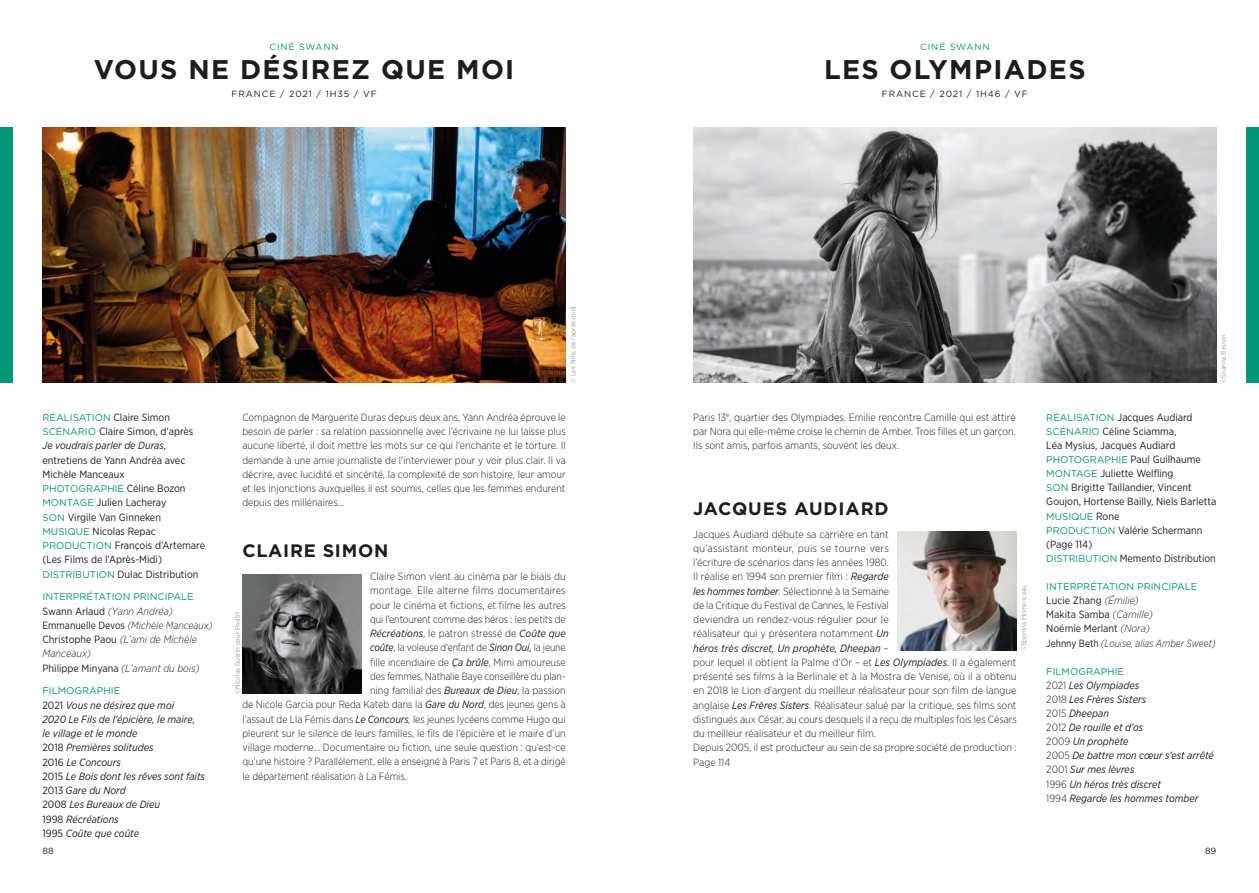
<style>
.page{position:relative;width:1259px;height:893px;background:#fff}
.page>*{position:absolute;margin:0;border:0;box-sizing:border-box;transform-origin:0 0}
.t1{font:700 27px "Gotham";letter-spacing:.05em;color:#1d1d1b}
.t2{font:700 18px "Gotham";letter-spacing:.04em;color:#1d1d1b}
.t3{font:300 10.5px/14.2px "Gotham Narrow";color:#1d1d1b;text-align:justify}
.t4{font:10.5px/14.2px "Gotham Narrow";color:#1d1d1b}
.t5{font:italic 10.5px/14.2px "Gotham Narrow";color:#1d1d1b}
.t6{font:italic 300 10.5px/14.2px "Gotham Narrow";color:#1d1d1b}
.t7{font:300 10.5px "Gotham Narrow";color:#1d1d1b;scale:.96 1}
.t8{font:9.75px "Gotham";color:#009776}
.t9{font:9px "Gotham";letter-spacing:.1em;color:#1d1d1b}
.t10{font:9px "Gotham";letter-spacing:.1em;color:#009776}
.t11{font:6.75px "Gotham Narrow";color:#9d9d9d}
.s1{font-family:"Gotham Narrow";font-size:10.5px;color:#1d1d1b}
.s2{font-family:"Gotham";font-size:9.75px;color:#009776}
.s3{font-style:italic}
.s4{font-weight:400;font-style:normal}
.s5{font-style:normal}
.s6{font-weight:300;font-style:normal}
.s7{font-weight:400;font-style:italic}
</style>
<div class="page">
<div style="left:0;top:128px;width:13px;height:255px;background:#009776"></div>
<div style="left:1246px;top:128px;width:13px;height:255px;background:#009776"></div>
<img style="left:43px;top:128px;width:523px;height:255px">
<img style="left:242px;top:575px;width:119px;height:119px">
<img style="left:897px;top:531px;width:119px;height:119px">
<img style="left:693px;top:128px;width:523px;height:255px">
<p class="t10" style="left:269px;top:41px;width:71px">CINÉ SWANN</p>
<p class="t10" style="left:920px;top:41px;width:71px">CINÉ SWANN</p>
<h1 class="t1" style="left:94px;top:53px;width:422px">VOUS NE DÉSIREZ QUE MOI</h1>
<p class="t9" style="left:232px;top:88px;width:146px">FRANCE / 2021 / 1H35 / VF</p>
<p class="t8" style="left:43px;top:411px;width:129px">RÉALISATION <span class="s1">Claire Simon</span></p>
<p class="t4" style="left:43px;top:424px;width:152px"><span class="s2">SCÉNARIO</span> Claire Simon, d’après<br><span class="s3">Je voudrais parler de Duras</span>, entretiens de Yann Andréa avec<br>Michèle Manceaux</p>
<p class="t8" style="left:43px;top:482px;width:145px">PHOTOGRAPHIE <span class="s1">Céline Bozon</span></p>
<p class="t4" style="left:43px;top:495px;width:164px"><span class="s2">MON TAGE</span> Julien Lacheray<br><span class="s2">SON</span> Virgile Van Ginneken<br><span class="s2">MUSIQUE</span> Nicolas Repac<br><span class="s2">PRODUCTION</span> François d’Artemare (Les Films de l’Après-Midi)<br><span class="s2">DISTRIBUTION</span> Dulac Distribution</p>
<p class="t8" style="left:43px;top:591px;width:153px">INTERPRÉTATION PRINCIPALE</p>
<p class="t6" style="left:43px;top:604px;width:172px"><span class="s4">Swann Arlaud</span> (Yann Andréa)<br><span class="s4">Emmanuelle Devos</span> (Michèle Manceaux)<br><span class="s4">Christophe Paou</span> (L’ami de Michèle<br>Manceaux)<br><span class="s4">Philippe Minyana</span> (L’amant du bois)</p>
<p class="t8" style="left:43px;top:685px;width:79px">FILMOGRAPHIE</p>
<p class="t5" style="left:43px;top:698px;width:164px"><span class="s5">2021</span> Vous ne désirez que moi<br>2020 Le Fils de l’épicière, le maire, le village et le monde<br><span class="s5">2018</span> Premières solitudes<br><span class="s5">2016</span> Le Concours<br><span class="s5">2015</span> Le Bois dont les rêves sont faits<br><span class="s5">2013</span> Gare du Nord<br><span class="s5">2008</span> Les Bureaux de Dieu<br><span class="s5">1998</span> Récréations<br><span class="s5">1995</span> Coûte que coûte</p>
<p class="t11" style="left:569px;top:383px;width:78px;rotate:-90deg">© Les films de l’après-midi</p>
<p class="t3" style="left:242px;top:410px;width:325px">Compagnon de Marguerite Duras depuis deux ans, Yann Andréa éprouve le besoin de parler : sa relation passionnelle avec l’écrivaine ne lui laisse plus aucune liberté, il doit mettre les mots sur ce qui l’enchante et le torture. Il demande à une amie journaliste de l’interviewer pour y voir plus clair. Il va décrire, avec lucidité et sincérité, la complexité de son histoire, leur amour et les injonctions auxquelles il est soumis, celles que les femmes endurent depuis des millénaires…</p>
<h2 class="t2" style="left:242px;top:540px;width:147px">CLAIRE SIMON</h2>
<p class="t3" style="left:370px;top:569px;width:197px">Claire Simon vient au cinéma par le biais du</p>
<p class="t3" style="left:370px;top:583px;width:197px">montage. Elle alterne films documentaires</p>
<p class="t3" style="left:370px;top:598px;width:197px">pour le cinéma et fictions, et filme les autres</p>
<p class="t3" style="left:370px;top:612px;width:197px">qui l’entourent comme des héros : les petits de</p>
<p class="t5" style="left:370px;top:626px;width:197px">Récréations<span class="s6">, le patron stressé de</span> Coûte que</p>
<p class="t7" style="left:370px;top:641px;width:205px"><span class="s7">coûte</span>, la voleuse d’enfant de <span class="s7">Sinon Oui,</span> la jeune</p>
<p class="t3" style="left:370px;top:655px;width:197px">fille incendiaire de <span class="s7">Ça brûle</span>, Mimi amoureuse</p>
<p class="t3" style="left:370px;top:669px;width:197px">des femmes, Nathalie Baye conseillère du plan-</p>
<p class="t3" style="left:370px;top:683px;width:197px">ning familial des <span class="s7">Bureaux de Dieu</span>, la passion</p>
<p class="t3" style="left:242px;top:697px;width:325px">de Nicole Garcia pour Reda Kateb dans la <span class="s7">Gare du Nord</span>, des jeunes gens à</p>
<p class="t3" style="left:242px;top:712px;width:325px">l’assaut de Lla Fémis dans <span class="s7">Le Concours</span><span class="s3">,</span> les jeunes lycéens comme Hugo qui</p>
<p class="t3" style="left:242px;top:726px;width:325px">pleurent sur le silence de leurs familles, le fils de l’épicière et le maire d’un</p>
<p class="t3" style="left:242px;top:740px;width:325px">village moderne… Documentaire ou fiction, une seule question : qu’est-ce</p>
<p class="t3" style="left:242px;top:754px;width:325px">qu’une histoire ? Parallèlement, elle a enseigné à Paris 7 et Paris 8, et a dirigé</p>
<p class="t3" style="left:242px;top:769px;width:166px">le département réalisation à La Fémis.</p>
<p class="t11" style="left:233px;top:694px;width:83px;rotate:-90deg">©Nicolas Guerin pour Positif</p>
<h1 class="t1" style="left:824px;top:53px;width:263px">LES OLYMPIADES</h1>
<p class="t9" style="left:882px;top:88px;width:147px">FRANCE / 2021 / 1H46 / VF</p>
<p class="t3" style="left:693px;top:410px;width:324px">Paris 13<sup>e</sup>, quartier des Olympiades. Emilie rencontre Camille qui est attiré par Nora qui elle-même croise le chemin de Amber. Trois filles et un garçon.<br>Ils sont amis, parfois amants, souvent les deux.</p>
<h2 class="t2" style="left:693px;top:498px;width:197px">JACQUES AUDIARD</h2>
<p class="t3" style="left:693px;top:527px;width:325px;text-align:left">Jacques Audiard débute sa carrière en tant<br>qu’assistant monteur, puis se tourne vers<br>l’écriture de scénarios dans les années 1980.<br>Il réalise en 1994 son premier film : <span class="s7">Regarde<br>les hommes tomber</span><span class="s3">.</span> Sélectionné à la Semaine<br>de la Critique du Festival de Cannes, le Festival<br>deviendra un rendez-vous régulier pour le<br>réalisateur qui y présentera notamment <span class="s7">Un<br>héros très discret, Un prophète, Dheepan</span> –<br>pour lequel il obtient la Palme d’Or – et <span class="s7">Les Olympiades</span>. Il a également présenté ses films à la Berlinale et à la Mostra de Venise, où il a obtenu en 2018 le Lion d’argent du meilleur réalisateur pour son film de langue anglaise <span class="s7">Les Frères Sisters</span>. Réalisateur salué par la critique, ses films sont distingués aux César, au cours desquels il a reçu de multiples fois les Césars du meilleur réalisateur et du meilleur film.<br>Depuis 2005, il est producteur au sein de sa propre société de production :<br>Page 114</p>
<p class="t11" style="left:1019px;top:650px;width:67px;rotate:-90deg">©Eponine Momenceau</p>
<p class="t11" style="left:1219px;top:383px;width:50px;rotate:-90deg">©Shanna Besson</p>
<p class="t4" style="left:1046px;top:410px;width:172px"><span class="s2">RÉALISATION</span> Jacques Audiard<br><span class="s2">SCÉNARIO</span> Céline Sciamma,<br>Léa Mysius, Jacques Audiard<br><span class="s2">PHOTOGRAPHIE</span> Paul Guilhaume<br><span class="s2">MONTAGE</span> Juliette Welfling<br><span class="s2">SON</span> Brigitte Taillandier, Vincent<br>Goujon, Hortense Bailly, Niels Barletta</p>
<p class="t8" style="left:1046px;top:510px;width:75px">MUSIQUE <span class="s1">Rone</span></p>
<p class="t4" style="left:1046px;top:523px;width:171px"><span class="s2">PRODUCTION</span> Valérie Schermann (Page 114)<br><span class="s2">DISTRIBUTION</span> Memento Distribution</p>
<p class="t8" style="left:1046px;top:580px;width:153px">INTERPRÉTATION PRINCIPALE</p>
<p class="t6" style="left:1046px;top:593px;width:171px"><span class="s4">Lucie Zhang</span> (Émilie)<br><span class="s4">Makita Samba</span> (Camille)<br><span class="s4">Noémie Merlant</span> (Nora)<br><span class="s4">Jehnny Beth</span> (Louise, alias Amber Sweet)</p>
<p class="t8" style="left:1046px;top:665px;width:79px">FILMOGRAPHIE</p>
<p class="t5" style="left:1046px;top:678px;width:169px"><span class="s6">2021</span> Les Olympiades<br><span class="s6">2018</span> Les Frères Sisters<br><span class="s6">2015</span> Dheepan<br><span class="s6">2012</span> De rouille et d’os<br><span class="s6">2009</span> Un prophète<br><span class="s6">2005</span> De battre mon cœur s’est arrêté<br><span class="s6">2001</span> Sur mes lèvres<br><span class="s6">1996</span> Un héros très discret<br><span class="s6">1994</span> Regarde les hommes tomber</p>
<p class="t9" style="left:43px;top:845px;width:13px">88</p>
<p class="t9" style="left:1205px;top:845px;width:13px">89</p>
</div>
